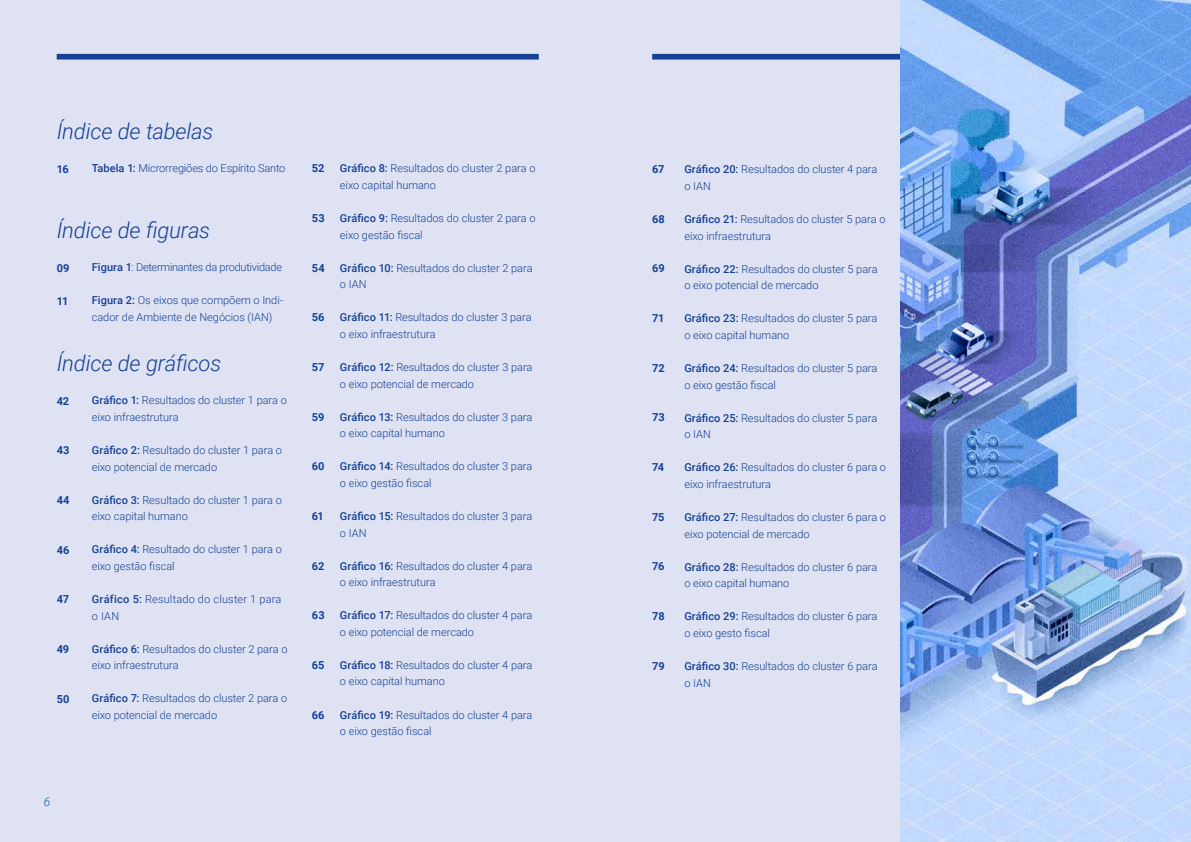
<style>
.page{position:relative;width:1191px;height:842px;background:#fff}
.page>*{position:absolute;margin:0;border:0;box-sizing:border-box;transform-origin:0 0}
.t1{font:italic 300 22px "Roboto";letter-spacing:-.01em;color:#164194}
.t2{font:italic 300 12px "Roboto";color:#00658b}
.t3{font:300 11px/16.6px "Roboto";letter-spacing:-.005em;color:#164194}
.t4{font:700 11px "Roboto";letter-spacing:-.01em;color:#164194}
.t5{font:300 11px/16.6px "Roboto";letter-spacing:.015em;color:#164194}
.t6{font:300 11px "Roboto";letter-spacing:-.025em;color:#164194}
.s1{font-weight:500}
</style>
<div class="page">
<div style="left:0;top:0;width:900px;height:842px;background:#dee2f3"></div>
<div style="left:652px;top:54px;width:482px;height:6px;background:#164194"></div>
<div style="left:57px;top:54px;width:482px;height:6px;background:#164194"></div>
<img style="left:900px;top:0;width:291px;height:842px">
<h1 class="t1" style="left:57px;top:116px;width:158px">Índice de tabelas</h1>
<p class="t4" style="left:57px;top:161px;width:14px">16</p>
<p class="t3" style="left:92px;top:160px;width:195px"><span class="s1">Tabela 1:</span> Microrregiões do Espírito Santo</p>
<h1 class="t1" style="left:57px;top:214px;width:155px">Índice de figuras</h1>
<p class="t4" style="left:57px;top:261px;width:14px">09</p>
<p class="t4" style="left:57px;top:294px;width:13px">11</p>
<p class="t6" style="left:92px;top:259px;width:192px"><span class="s1">Figura 1</span>: Determinantes da produtividade</p>
<p class="t3" style="left:92px;top:291px;width:193px"><span class="s1">Figura 2:</span> Os eixos que compõem o Indi&shy;cador de Ambiente de Negócios (IAN)</p>
<h1 class="t1" style="left:57px;top:347px;width:166px">Índice de gráficos</h1>
<p class="t4" style="left:57px;top:393px;width:14px">42</p>
<p class="t4" style="left:57px;top:443px;width:14px">43</p>
<p class="t4" style="left:57px;top:492px;width:14px">44</p>
<p class="t4" style="left:57px;top:542px;width:14px">46</p>
<p class="t4" style="left:57px;top:592px;width:14px">47</p>
<p class="t4" style="left:57px;top:641px;width:14px">49</p>
<p class="t4" style="left:57px;top:691px;width:14px">50</p>
<p class="t3" style="left:92px;top:392px;width:197px"><span class="s1">Gráfico 1:</span> Resultados do cluster 1 para o eixo infraestrutura</p>
<p class="t3" style="left:92px;top:441px;width:192px"><span class="s1">Gráfico 2:</span> Resultado do cluster 1 para o eixo potencial de mercado</p>
<p class="t3" style="left:92px;top:491px;width:192px"><span class="s1">Gráfico 3:</span> Resultado do cluster 1 para o eixo capital humano</p>
<p class="t3" style="left:92px;top:541px;width:192px"><span class="s1">Gráfico 4:</span> Resultado do cluster 1 para o eixo gestão fiscal</p>
<p class="t5" style="left:92px;top:590px;width:191px"><span class="s1">Gráfico 5:</span> Resultado do cluster 1 para o IAN</p>
<p class="t3" style="left:92px;top:640px;width:197px"><span class="s1">Gráfico 6:</span> Resultados do cluster 2 para o eixo infraestrutura</p>
<p class="t3" style="left:92px;top:690px;width:197px"><span class="s1">Gráfico 7:</span> Resultados do cluster 2 para o eixo potencial de mercado</p>
<p class="t2" style="left:44px;top:793px;width:8px">6</p>
<p class="t4" style="left:312px;top:161px;width:14px">52</p>
<p class="t4" style="left:312px;top:210px;width:14px">53</p>
<p class="t4" style="left:312px;top:260px;width:14px">54</p>
<p class="t4" style="left:312px;top:310px;width:14px">56</p>
<p class="t4" style="left:312px;top:359px;width:14px">57</p>
<p class="t4" style="left:312px;top:409px;width:14px">59</p>
<p class="t4" style="left:312px;top:459px;width:14px">60</p>
<p class="t4" style="left:312px;top:508px;width:13px">61</p>
<p class="t4" style="left:312px;top:558px;width:14px">62</p>
<p class="t4" style="left:312px;top:608px;width:14px">63</p>
<p class="t4" style="left:312px;top:657px;width:14px">65</p>
<p class="t4" style="left:312px;top:707px;width:14px">66</p>
<p class="t3" style="left:340px;top:160px;width:197px"><span class="s1">Gráfico 8:</span> Resultados do cluster 2 para o eixo capital humano</p>
<p class="t3" style="left:340px;top:209px;width:197px"><span class="s1">Gráfico 9:</span> Resultados do cluster 2 para o eixo gestão fiscal</p>
<p class="t3" style="left:340px;top:259px;width:194px"><span class="s1">Gráfico 10:</span> Resultados do cluster 2 para o IAN</p>
<p class="t3" style="left:340px;top:309px;width:193px"><span class="s1">Gráfico 11:</span> Resultados do cluster 3 para o eixo infraestrutura</p>
<p class="t3" style="left:340px;top:358px;width:194px"><span class="s1">Gráfico 12:</span> Resultados do cluster 3 para o eixo potencial de mercado</p>
<p class="t3" style="left:340px;top:408px;width:194px"><span class="s1">Gráfico 13:</span> Resultados do cluster 3 para o eixo capital humano</p>
<p class="t3" style="left:340px;top:458px;width:194px"><span class="s1">Gráfico 14:</span> Resultados do cluster 3 para o eixo gestão fiscal</p>
<p class="t3" style="left:340px;top:507px;width:194px"><span class="s1">Gráfico 15:</span> Resultados do cluster 3 para o IAN</p>
<p class="t3" style="left:340px;top:557px;width:194px"><span class="s1">Gráfico 16:</span> Resultados do cluster 4 para o eixo infraestrutura</p>
<p class="t3" style="left:340px;top:607px;width:194px"><span class="s1">Gráfico 17:</span> Resultados do cluster 4 para o eixo potencial de mercado</p>
<p class="t3" style="left:340px;top:656px;width:194px"><span class="s1">Gráfico 18:</span> Resultados do cluster 4 para o eixo capital humano</p>
<p class="t3" style="left:340px;top:706px;width:194px"><span class="s1">Gráfico 19:</span> Resultados do cluster 4 para o eixo gestão fiscal</p>
<p class="t4" style="left:652px;top:161px;width:14px">67</p>
<p class="t4" style="left:652px;top:211px;width:14px">68</p>
<p class="t4" style="left:652px;top:261px;width:14px">69</p>
<p class="t4" style="left:652px;top:310px;width:14px">71</p>
<p class="t4" style="left:652px;top:360px;width:14px">72</p>
<p class="t4" style="left:652px;top:410px;width:14px">73</p>
<p class="t4" style="left:652px;top:459px;width:13px">74</p>
<p class="t4" style="left:652px;top:509px;width:14px">75</p>
<p class="t4" style="left:652px;top:558px;width:14px">76</p>
<p class="t4" style="left:652px;top:608px;width:14px">78</p>
<p class="t4" style="left:652px;top:658px;width:14px">79</p>
<p class="t3" style="left:684px;top:161px;width:195px"><span class="s1">Gráfico 20:</span> Resultados do cluster 4 para o IAN</p>
<p class="t3" style="left:684px;top:210px;width:203px"><span class="s1">Gráfico 21:</span> Resultados do cluster 5 para o eixo infraestrutura</p>
<p class="t3" style="left:684px;top:260px;width:195px"><span class="s1">Gráfico 22:</span> Resultados do cluster 5 para o eixo potencial de mercado</p>
<p class="t3" style="left:684px;top:310px;width:195px"><span class="s1">Gráfico 23:</span> Resultados do cluster 5 para o eixo capital humano</p>
<p class="t3" style="left:684px;top:359px;width:195px"><span class="s1">Gráfico 24:</span> Resultados do cluster 5 para o eixo gestão fiscal</p>
<p class="t3" style="left:684px;top:409px;width:194px"><span class="s1">Gráfico 25:</span> Resultados do cluster 5 para o IAN</p>
<p class="t3" style="left:684px;top:459px;width:203px"><span class="s1">Gráfico 26:</span> Resultados do cluster 6 para o eixo infraestrutura</p>
<p class="t3" style="left:684px;top:508px;width:203px"><span class="s1">Gráfico 27:</span> Resultados do cluster 6 para o eixo potencial de mercado</p>
<p class="t3" style="left:684px;top:558px;width:195px"><span class="s1">Gráfico 28:</span> Resultados do cluster 6 para o eixo capital humano</p>
<p class="t3" style="left:684px;top:608px;width:195px"><span class="s1">Gráfico 29:</span> Resultados do cluster 6 para o eixo gesto fiscal</p>
<p class="t3" style="left:684px;top:657px;width:195px"><span class="s1">Gráfico 30:</span> Resultados do cluster 6 para o IAN</p>
</div>
